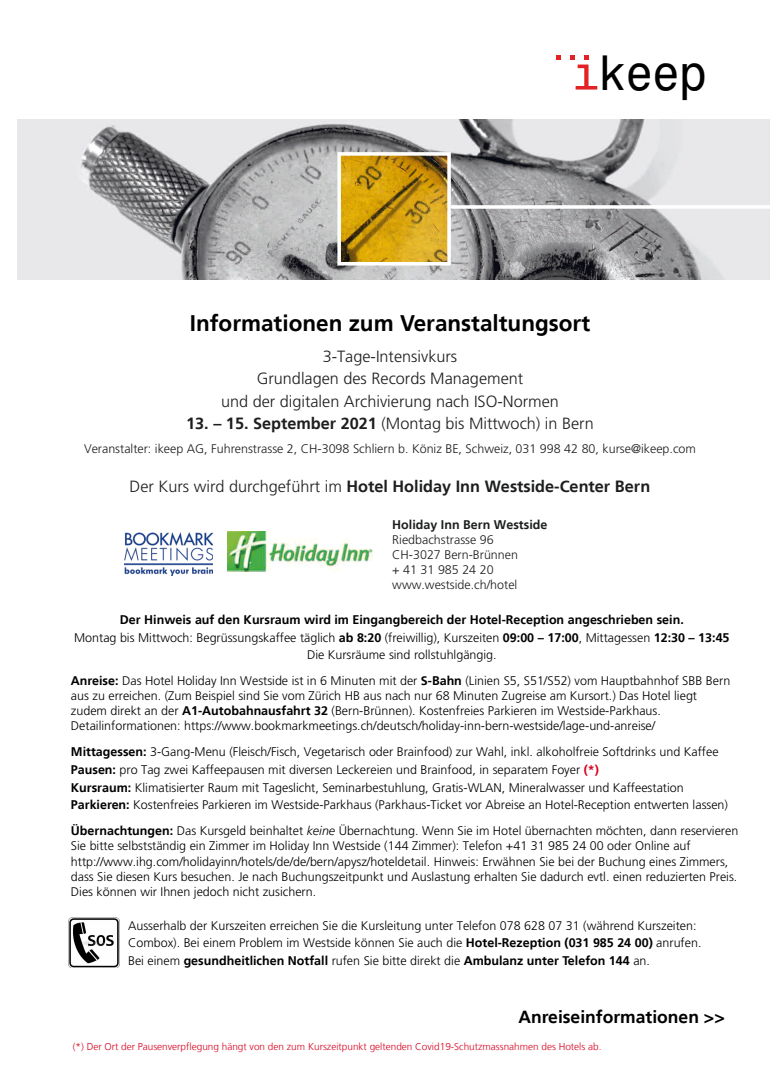
<style>
.page{position:relative;width:780px;height:1088px;background:#fff}
.page>*{position:absolute;margin:0;border:0;box-sizing:border-box;transform-origin:0 0}
.t1{font:48.25px "Monospace 821 BT";color:#000}
.t2{font:300 22.5px "Frutiger 45";color:#000}
.t3{font:300 17.5px "Frutiger 45";color:#000}
.t4{font:16.25px/22.5px "Frutiger Light 2";color:#1d1e1f;text-align:center}
.t5{font:300 16.25px "Frutiger 45";color:#1d1e1f}
.t6{font:12.5px/15.1px "Frutiger Light 2";color:#000}
.t7{font:12.5px/15px "Frutiger Light 2";color:#1d1e1f}
.t8{font:300 12.5px "Frutiger 45";color:#000}
.t9{font:300 12.5px "Frutiger 45";color:#1d1e1f}
.t10{font:300 10px "Frutiger 45";color:#d7001e}
.s1{font-family:"Frutiger";font-weight:700}
.s2{font-family:"Frutiger 45";font-weight:300}
.s3{font-family:"Frutiger 45 Light Bold 2"}
.s4{font-family:"Frutiger Light 2";font-weight:400}
.s5{font-family:"Frutiger 45";font-weight:300;color:#d7001e}
.s6{font-family:"Frutiger Light Italic 2"}
</style>
<div class="page">
<img style="left:17px;top:120px;width:752px;height:160px">
<img style="left:342px;top:157px;width:104px;height:103px">
<div style="left:337px;top:152px;width:114px;height:113px;border:4px solid #fff"></div>
<svg style="left:451px;top:205px;width:318px;height:4px"></svg>
<svg style="left:556px;top:55px;width:5px;height:5px"></svg>
<svg style="left:570px;top:55px;width:27px;height:35px"></svg>
<img style="left:227px;top:532px;width:146px;height:40px">
<img style="left:125px;top:532px;width:88px;height:44px">
<img style="left:68px;top:917px;width:51px;height:51px">
<h1 class="t1" style="left:598px;top:43px;width:111px">keep</h1>
<h2 class="t2" style="left:190px;top:309px;width:402px">Informationen zum Veranstaltungsort</h2>
<h3 class="t4" style="left:221px;top:345px;width:339px">3-Tage-Intensivkurs<br>Grundlagen des Records Management<br>und der digitalen Archivierung nach ISO-Normen</h3>
<h3 class="t4" style="left:186px;top:413px;width:409px"><span class="s1">13</span><span class="s2">. –</span> <span class="s1">1</span><span class="s3">5</span><span class="s2">.</span> <span class="s1">September</span> <span class="s2">202</span><span class="s1">1</span> (Montag bis Mittwoch) in Bern</h3>
<p class="t7" style="left:84px;top:441px;width:613px">Veranstalter: ikeep AG, Fuhrenstrasse 2, CH-3098 Schliern b. Köniz BE, Schweiz, 031 998 42 80, kurse@ikeep.com</p>
<h3 class="t5" style="left:130px;top:477px;width:522px"><span class="s4">Der Kurs wird durchgeführt im</span> Hotel Holiday Inn Westside-Center Bern</h3>
<p class="t9" style="left:392px;top:518px;width:157px">Holiday Inn Bern Westside</p>
<p class="t7" style="left:392px;top:533px;width:127px">Riedbachstrasse 96<br>CH-3027 Bern-Brünnen + 41 31 985 24 20 www.westside.ch/hotel</p>
<p class="t8" style="left:120px;top:612px;width:565px">Der Hinweis auf den Kursraum wird im Eingangbereich der Hotel-Reception angeschrieben sein.</p>
<p class="t6" style="left:74px;top:629px;width:657px;line-height:17.8px;text-align:center">Montag bis Mittwoch: Begrüssungskaffee täglich <span class="s2">ab 8:20</span> (freiwillig), Kurszeiten <span class="s2">09:00 – 17:00</span>, Mittagessen <span class="s2">12:30 – 13:45<br></span>Die Kursräume sind rollstuhlgängig.</p>
<p class="t6" style="left:71px;top:673px;width:660px"><span class="s2">Anreise:</span> Das Hotel Holiday Inn Westside ist in 6 Minuten mit der <span class="s2">S-Bahn</span> (Linien S5, S51/S52) vom Hauptbahnhof SBB Bern aus zu erreichen. (Zum Beispiel sind Sie vom Zürich HB aus nach nur 68 Minuten Zugreise am Kursort.) Das Hotel liegt zudem direkt an der <span class="s2">A1-Autobahnausfahrt 32</span> (Bern-Brünnen). Kostenfreies Parkieren im Westside-Parkhaus.<br>Detailinformationen: https://www.bookmarkmeetings.ch/deutsch/holiday-inn-bern-westside/lage-und-anreise/</p>
<p class="t6" style="left:71px;top:743px;width:658px;line-height:17.8px"><span class="s2">Mittagessen:</span> 3-Gang-Menu (Fleisch/Fisch, Vegetarisch oder Brainfood) zur Wahl, inkl. alkoholfreie Softdrinks und Kaffee <span class="s2">Pausen:</span> pro Tag zwei Kaffeepausen mit diversen Leckereien und Brainfood, in separatem Foyer <span class="s5">(*)<br></span><span class="s2">Kursraum:</span> Klimatisierter Raum mit Tageslicht, Seminarbestuhlung, Gratis-WLAN, Mineralwasser und Kaffeestation <span class="s2">Parkieren:</span> Kostenfreies Parkieren im Westside-Parkhaus (Parkhaus-Ticket vor Abreise an Hotel-Reception entwerten lassen)</p>
<p class="t6" style="left:71px;top:823px;width:668px"><span class="s2">Übernachtungen:</span> Das Kursgeld beinhaltet <span class="s6">keine</span> Übernachtung. Wenn Sie im Hotel übernachten möchten, dann reservieren Sie bitte selbstständig ein Zimmer im Holiday Inn Westside (144 Zimmer): Telefon +41 31 985 24 00 oder Online auf http://www.ihg.com/holidayinn/hotels/de/de/bern/apysz/hoteldetail. Hinweis: Erwähnen Sie bei der Buchung eines Zimmers, dass Sie diesen Kurs besuchen. Je nach Buchungszeitpunkt und Auslastung erhalten Sie dadurch evtl. einen reduzierten Preis.<br>Dies können wir Ihnen jedoch nicht zusichern.</p>
<p class="t6" style="left:128px;top:917px;width:575px;line-height:17.8px">Ausserhalb der Kurszeiten erreichen Sie die Kursleitung unter Telefon 078 628 07 31 (während Kurszeiten:<br>Combox). Bei einem Problem im Westside können Sie auch die <span class="s2">Hotel-Rezeption (031 985 24 00)</span> anrufen.</p>
<p class="t8" style="left:128px;top:953px;width:523px"><span class="s4">Bei einem</span> gesund heitlichen Notfall <span class="s4">rufen Sie bitte direkt die</span> Ambulanz unter Telefon 144 <span class="s4">an.</span></p>
<h3 class="t3" style="left:518px;top:1007px;width:208px">Anreiseinformationen &gt;&gt;</h3>
<p class="t10" style="left:73px;top:1040px;width:530px">(*) Der Ort der Pausenverpflegung hängt von den zum Kurszeitpunkt geltenden Covid19-Schutzmassnahmen des Hotels ab.</p>
</div>
